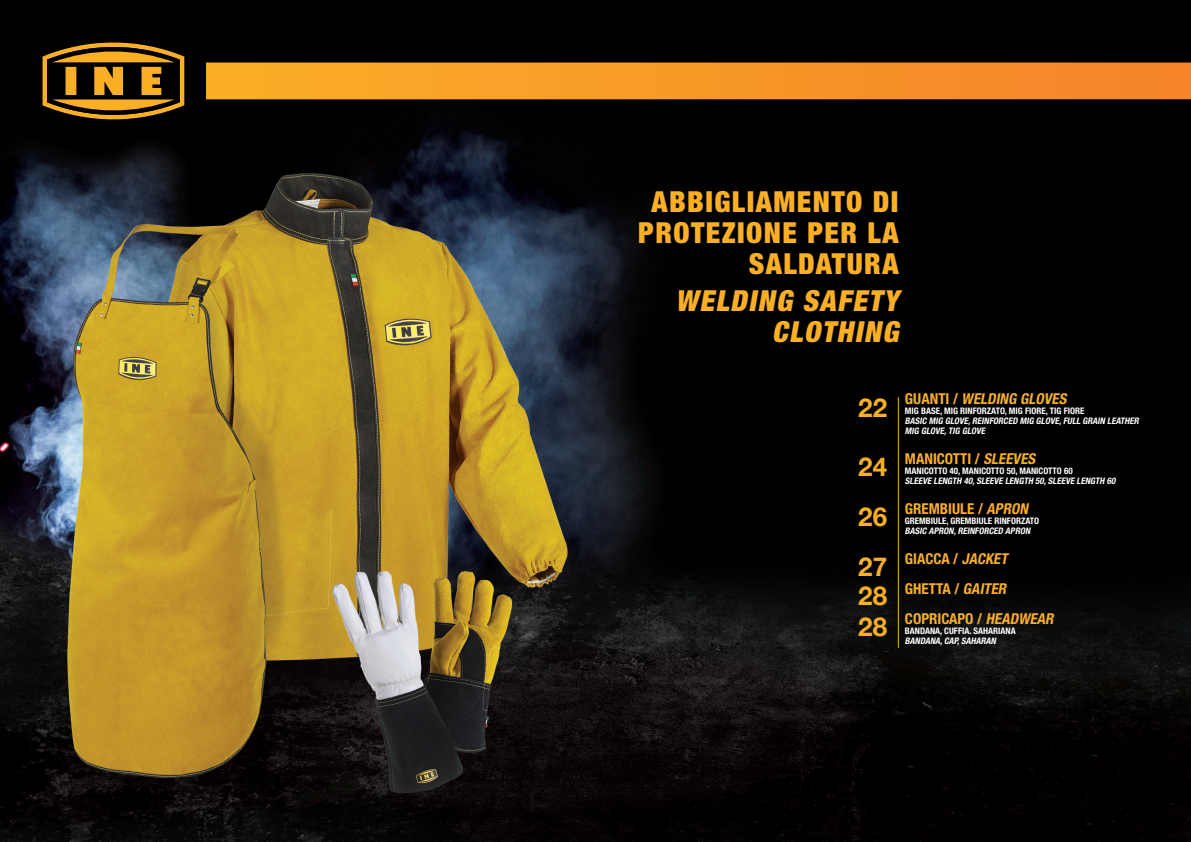
<style>
.page{position:relative;width:1191px;height:842px;background:#fff}
.page>*{position:absolute;margin:0;border:0;box-sizing:border-box;transform-origin:0 0}
.t1{font:900 condensed 29px/31px "Helvetica Neue";letter-spacing:.05em;color:#fbaf25;text-align:right}
.t2{font:italic 900 condensed 29px/31px "Helvetica Neue";color:#fbaf25;text-align:right}
.t3{font:700 26px/49.9px "Helvetica Neue";color:#fbaf25;text-align:justify}
.t4{font:700 condensed 15px/30px "Helvetica Neue LT Std";color:#fbaf25}
.t5{font:italic 700 condensed 15px "Helvetica Neue LT Std";color:#fbaf25}
.t6{font:italic 700 condensed 9px/10px "Helvetica Neue LT Std";color:#fff}
.t7{font:700 condensed 9px "Helvetica Neue LT Std";color:#fff}
.s1{font-style:normal}
.s2{font-style:italic}
</style>
<div class="page">
<img style="left:0;top:0;width:1191px;height:842px">
<svg style="left:43px;top:38px;width:141px;height:86px;background:#60430e"></svg>
<div style="left:66px;top:67px;width:10px;height:28px;background:#fbaf25"></div>
<div style="left:206px;top:63px;width:985px;height:36px;background:linear-gradient(to right,#fbaf27,#f48329)"></div>
<hr style="left:897px;top:397px;width:1px;height:251px;background:#fbaf25">
<h1 class="t1" style="left:638px;top:185px;width:262px">ABBIGLIAMENTO DI<br>PROTEZIONE PER LA<br>SALDATURA</h1>
<h1 class="t2" style="left:675px;top:284px;width:232px">WELDING SAFETY<br>CLOTHING</h1>
<h2 class="t3" style="left:858px;top:382px;width:30px">22</h2>
<h2 class="t3" style="left:858px;top:441px;width:30px">24<br>26<br>27</h2>
<h2 class="t3" style="left:858px;top:580px;width:30px;line-height:30.5px">28<br>28</h2>
<h3 class="t5" style="left:905px;top:390px;width:166px"><span class="s1">G U A N T I /</span> WELDING GLOVES</h3>
<p class="t7" style="left:905px;top:405px;width:181px">MIG BASE, MIG RINFORZATO, MIG FIORE, TIG FIORE</p>
<p class="t6" style="left:905px;top:416px;width:237px">BASIC MIG GLOVE,REINFORCED MIG GLOVE,FULL GRAIN LEATHER<br>MIG GLOVE,TIG GLOVE</p>
<h3 class="t4" style="left:905px;top:444px;width:135px">MANICOTTI / <span class="s2">SLEEVES</span></h3>
<p class="t7" style="left:905px;top:465px;width:169px">MANICOTTO 40, MANICOTTO 50, MANICOTTO 60</p>
<p class="t6" style="left:905px;top:476px;width:214px">SLEEVE LENGTH 40,SLEEVE LENGTH 50,SLEEVE LENGTH 60</p>
<h3 class="t4" style="left:905px;top:494px;width:128px">GREMBIULE / <span class="s2">APRON</span></h3>
<p class="t7" style="left:905px;top:515px;width:136px">GREMBIULE, GREMBIULE RINFORZATO</p>
<p class="t6" style="left:905px;top:526px;width:129px">BASIC APRON,REINFORCED APRON</p>
<h3 class="t4" style="left:905px;top:544px;width:153px">GIACCA / <span class="s2">JACKET<br></span>GHETTA / <span class="s2">GAITER<br></span>COPRICAPO / <span class="s2">HEADWEAR</span></h3>
<p class="t7" style="left:905px;top:625px;width:112px">BANDANA, CUFFIA. SAHARIANA</p>
<p class="t6" style="left:905px;top:636px;width:94px">BANDANA,CAP,SAHARAN</p>
</div>
